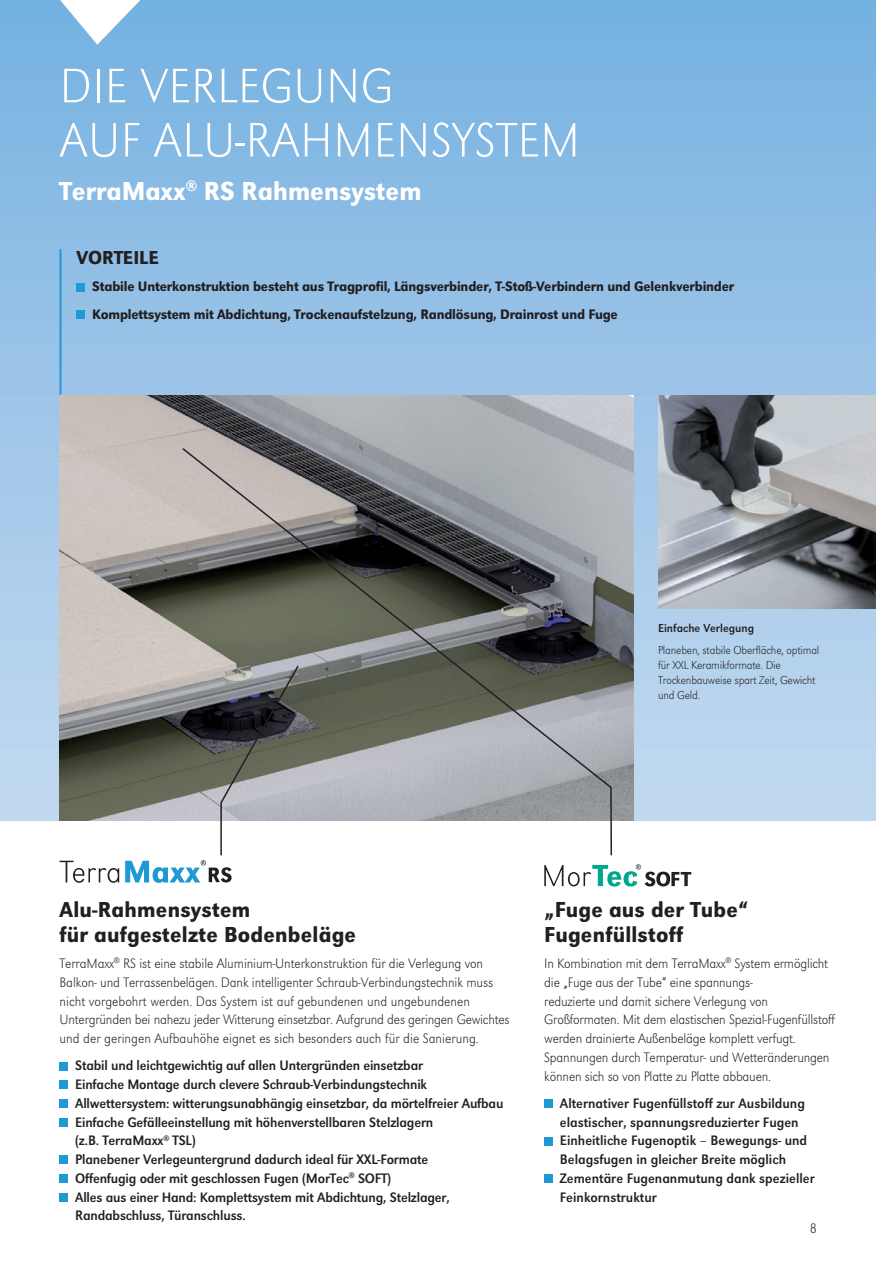
<style>
.page{position:relative;width:876px;height:1263px;background:#fff}
.page>*{position:absolute;margin:0;border:0;box-sizing:border-box;transform-origin:0 0}
.t1{font:50.25px/54.2px "URW Grotesk T Extr Ligh Narr";letter-spacing:.01em;color:#fff}
.t2{font:27px "URW Grotesk T Medi Narr";color:#fff}
.t3{font:22.5px/25.5px "URW Grotesk T Medi Narr";letter-spacing:.01em;color:#231f20}
.t4{font:19.5px "URW Grotesk T Medi Narr";color:#231f20}
.t5{font:14.25px/18.8px "URW Grotesk T Extr Ligh Narr";letter-spacing:-.015em;color:#231f20}
.t6{font:14.25px/18.8px "URW Grotesk T Regu Narr";letter-spacing:-.01em;color:#231f20}
.t7{font:14.25px/27.3px "URW Grotesk T Medi Narr";letter-spacing:-.01em;color:#231f20}
.t8{font:12px/15px "URW Grotesk T Extr Ligh Narr";letter-spacing:-.015em;color:#231f20}
.t9{font:12px "URW Grotesk T Regu Narr";color:#231f20}
</style>
<div class="page">
<div style="left:0;top:0;width:876px;height:821px;background:linear-gradient(to bottom,#76b2e1,#c4daf0)"></div>
<img style="left:60px;top:395px;width:574px;height:426px">
<div style="left:60px;top:1062px;width:8px;height:8px;background:#1d99d6"></div>
<div style="left:60px;top:1081px;width:8px;height:8px;background:#1d99d6"></div>
<div style="left:60px;top:1099px;width:8px;height:9px;background:#1d99d6"></div>
<div style="left:60px;top:1118px;width:8px;height:9px;background:#1d99d6"></div>
<div style="left:60px;top:1156px;width:8px;height:8px;background:#1d99d6"></div>
<div style="left:60px;top:1174px;width:8px;height:9px;background:#1d99d6"></div>
<div style="left:60px;top:1193px;width:8px;height:9px;background:#1d99d6"></div>
<img style="left:0;top:395px;width:1px;height:214px">
<img style="left:658px;top:395px;width:218px;height:214px">
<hr style="left:60px;top:249px;width:1px;height:146px;background:#1d99d6">
<svg style="left:60px;top:0;width:80px;height:45px"></svg>
<div style="left:77px;top:283px;width:8px;height:8px;background:#1d99d6"></div>
<div style="left:77px;top:310px;width:8px;height:9px;background:#1d99d6"></div>
<svg style="left:60px;top:861px;width:59px;height:22px"></svg>
<svg style="left:125px;top:664px;width:107px;height:219px"></svg>
<div style="left:544px;top:1099px;width:9px;height:9px;background:#1d99d6"></div>
<div style="left:544px;top:1137px;width:9px;height:8px;background:#1d99d6"></div>
<div style="left:544px;top:1174px;width:9px;height:9px;background:#1d99d6"></div>
<svg style="left:544px;top:864px;width:147px;height:22px"></svg>
<svg style="left:181px;top:446px;width:432px;height:411px;background:#878887"></svg>
<h1 class="t1" style="left:60px;top:59px;width:327px">Die verlegung<br>AUF</h1>
<h1 class="t1" style="left:154px;top:113px;width:428px">ALU-RAHMEN SYSTEM</h1>
<h2 class="t2" style="left:60px;top:175px;width:364px">TerraMaxx<sup>®</sup> RS Rahmensystem</h2>
<h3 class="t4" style="left:77px;top:247px;width:84px">Vorteile</h3>
<p class="t7" style="left:92px;top:273px;width:644px">Stabile Unterkonstruktion besteht aus Tragprofil, Längsverbinder, T-Stoß-Verbindern und Gelenkverbinder<br>Komplettsystem mit Abdichtung, Trockenaufstelzung, Randlösung, Drainrost und Fuge</p>
<p class="t9" style="left:658px;top:621px;width:98px">Einfache Verlegung</p>
<p class="t8" style="left:658px;top:642px;width:163px">Planeben, stabile Oberfläche, optimal für XXL Keramikformate. Die<br>Trockenbauweise spart Zeit, Gewicht und Geld.</p>
<h3 class="t3" style="left:60px;top:896px;width:298px">Alu-Rahmensystem<br>für aufgestelzte Bodenbeläge</h3>
<p class="t5" style="left:60px;top:954px;width:452px">TerraMaxx<sup>®</sup> RS ist eine stabile Aluminium-U nterkonstruktion für die Verlegung von Balkon- und Terrassenbelägen. Dank intelligenter Schraub-Verbindungstechnik muss nicht vorgebohrt werden. Das System ist auf gebundenen und ungebundenen<br>U ntergründen bei nahezu jeder Witterung einsetzbar. Aufgrund des geringen Gewichtes und der geringen Aufbauhöhe eignet es sich besonders auch für die Sanierung.</p>
<p class="t6" style="left:75px;top:1056px;width:430px">Stabil und leichtgewichtig auf allen Untergründen einsetzbar<br>Einfache Montage durch clevere Schraub-Verbindungstechnik Allwettersystem: witterungsunabhängig einsetzbar, da mörtelfreier Aufbau Einfache Gefälleeinstellung mit höhenverstellbaren Stelzlagern<br>(z.B. TerraMaxx<sup>®</sup> TSL)<br>Planebener Verlegeuntergrund dadurch ideal für XXL-Formate<br>Offenfugig oder mit geschlossen Fugen (MorTec<sup>®</sup> SOFT)<br>Alles aus einer Hand: Komplettsystem mit Abdichtung, Stelzlager, Randabschluss, Türanschluss.</p>
<h3 class="t3" style="left:544px;top:896px;width:206px">„Fuge aus der Tube“<br>Fugenfüllstoff</h3>
<p class="t5" style="left:544px;top:954px;width:293px">I n Kombination mit dem TerraMaxx<sup>®</sup> System ermöglicht die „Fuge aus der Tube“ eine spannungs-<br>reduzierte und damit sichere Verlegung von Großformaten. Mit dem elastischen Spezial-Fugenfüllstoff werden drainierte Außenbeläge komplett verfugt.<br>Spannungen durch Temperatur- und Wetteränderungen können sich so von Platte zu Platte abbauen.</p>
<p class="t6" style="left:560px;top:1094px;width:256px">Alternativer Fugenfüllstoff zur Ausbildung elastischer, spannungsreduzierter Fugen Einheitliche Fugenoptik – Bewegungs- und Belagsfugen in gleicher Breite möglich Zementäre Fugenanmutung dank spezieller Feinkornstruktur</p>
<p class="t5" style="left:809px;top:1219px;width:9px">8</p>
</div>
